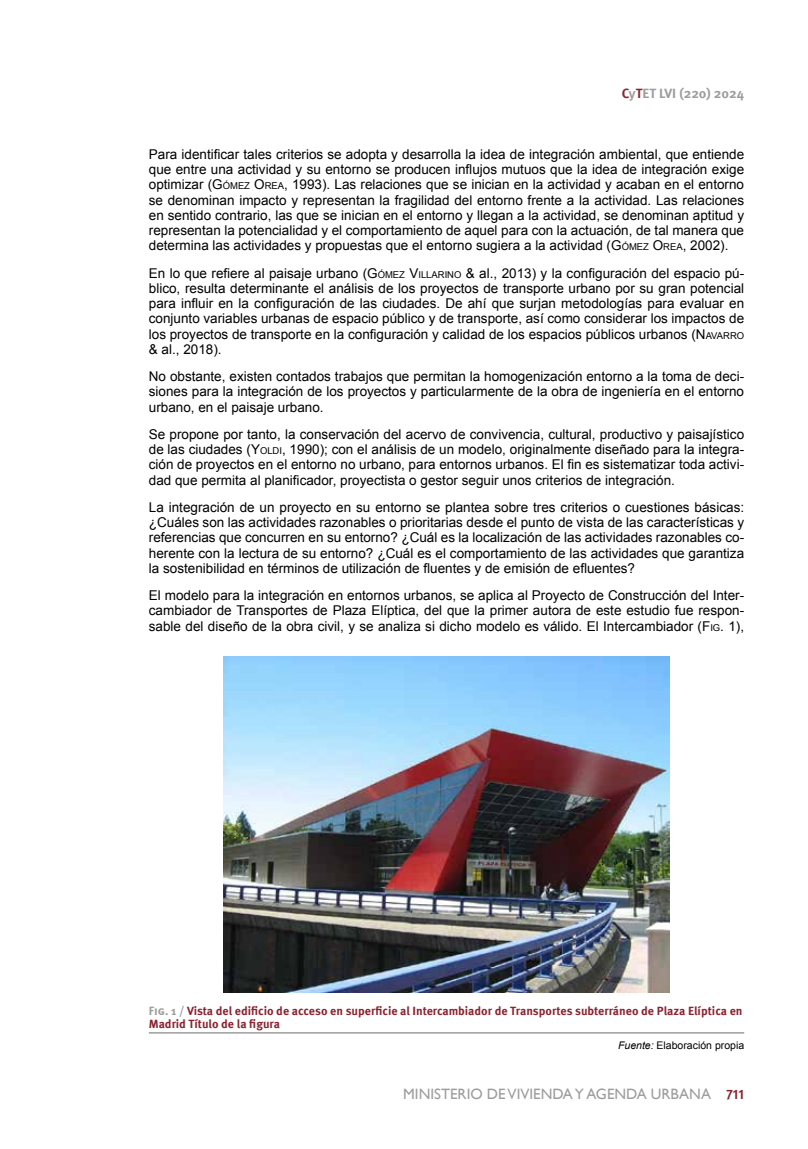
<style>
.page{position:relative;width:808px;height:1149px;background:#fff}
.page>*{position:absolute;margin:0;border:0;box-sizing:border-box;transform-origin:0 0}
.t1{font:15px "Gill Sans";color:#9d9d9c}
.t2{font:13.5px/15.3px "Arial";color:#000;text-align:justify}
.t3{font:700 13.5px "Meta Pro";color:#9d9d9c}
.t4{font:700 12px/13.2px "Meta Pro";color:#8a2432}
.t5{font:10.5px "Arial";color:#000}
.s1{color:#8a2432}
.s2{font-style:inherit}
.s3{font-size:9.45px}
.s4{color:#9d9d9c}
.s5{font-style:italic}
.s6{font-family:"Meta Pro";font-weight:700;font-size:13.5px;color:#8a2432}
</style>
<div class="page">
<hr style="left:149px;top:1031px;width:595px;height:2px;background:#9d9d9c">
<img style="left:223px;top:656px;width:447px;height:336px">
<p class="t3" style="left:622px;top:83px;width:124px"><span class="s1">C</span>y<span class="s1">T</span>ET LVI (220) 2024</p>
<p class="t2" style="left:149px;top:146px;width:597px">Para identificar tales criterios se adopta y desarrolla la idea de integración ambiental, que entiende que entre una actividad y su entorno se producen influjos mutuos que la idea de integración exige optimizar (<span class="s2">G</span><span class="s3">ÓMEZ</span> <span class="s2">O</span><span class="s3">REA</span>, 1993). Las relaciones que se inician en la actividad y acaban en el entorno se denominan impacto y representan la fragilidad del entorno frente a la actividad. Las relaciones en sentido contrario, las que se inician en el entorno y llegan a la actividad, se denominan aptitud y representan la potencialidad y el comportamiento de aquel para con la actuación, de tal manera que determina las actividades y propuestas que el entorno sugiera a la actividad (<span class="s2">G</span><span class="s3">ÓMEZ</span> <span class="s2">O</span><span class="s3">REA</span>, 2002).</p>
<p class="t2" style="left:149px;top:265px;width:597px">En lo que refiere al paisaje urbano (<span class="s2">G</span><span class="s3">ÓMEZ</span> <span class="s2">V</span><span class="s3">I LLARI NO</span> &amp; al., 2013) y la configuración del espacio pú&shy;blico, resulta determinante el análisis de los proyectos de transporte urbano por su gran potencial para influir en la configuración de las ciudades. De ahí que surjan metodologías para evaluar en conjunto variables urbanas de espacio público y de transporte, así como considerar los impactos de los proyectos de transporte en la configuración y calidad de los espacios públicos urbanos (<span class="s2">N</span> <span class="s3">AVARRO </span>&amp; al., 2018).</p>
<p class="t2" style="left:149px;top:369px;width:597px">No obstante, existen contados trabajos que permitan la homogenización entorno a la toma de deci&shy;siones para la integración de los proyectos y particularmente de la obra de ingeniería en el entorno urbano, en el paisaje urbano.</p>
<p class="t2" style="left:149px;top:426px;width:597px">Se propone por tanto, la conservación del acervo de convivencia, cultural, productivo y paisajístico de las ciudades (<span class="s2">Y</span><span class="s3">OLDI</span> , 1990); con el análisis de un modelo, originalmente diseñado para la integra&shy;ción de proyectos en el entorno no urbano, para entornos urbanos. El fin es sistematizar toda activi&shy;dad que permita al planificador, proyectista o gestor seguir unos criterios de integración.</p>
<p class="t2" style="left:149px;top:499px;width:597px">La integración de un proyecto en su entorno se plantea sobre tres criterios o cuestiones básicas: ¿Cuáles son las actividades razonables o prioritarias desde el punto de vista de las características y referencias que concurren en su entorno? ¿Cuál es la localización de las actividades razonables co&shy;herente con la lectura de su entorno? ¿Cuál es el comportamiento de las actividades que garantiza la sostenibilidad en términos de utilización de fluentes y de emisión de efluentes?</p>
<p class="t2" style="left:149px;top:587px;width:597px">El modelo para la integración en entornos urbanos, se aplica al Proyecto de Construcción del Inter&shy;cambiador de Transportes de Plaza Elíptica, del que la primer autora de este estudio fue respon&shy;sable del diseño de la obra civil, y se analiza si dicho modelo es válido. El Intercambiador (<span class="s2">F</span><span class="s3">IG</span> . 1),</p>
<p class="t4" style="left:149px;top:1002px;width:595px"><span class="s4">Fig. 1 /</span> Vista del edificio de acceso en superficie al Intercambiador de Transportes subterráneo de Plaza Elíptica en<br>Madrid Título de la figura</p>
<p class="t5" style="left:618px;top:1038px;width:128px"><span class="s5">Fuente:</span> Elaboración propia</p>
<p class="t1" style="left:403px;top:1084px;width:342px">MINISTERIO DE VIVIENDA Y AGENDA URBANA <span class="s6">711</span></p>
</div>
